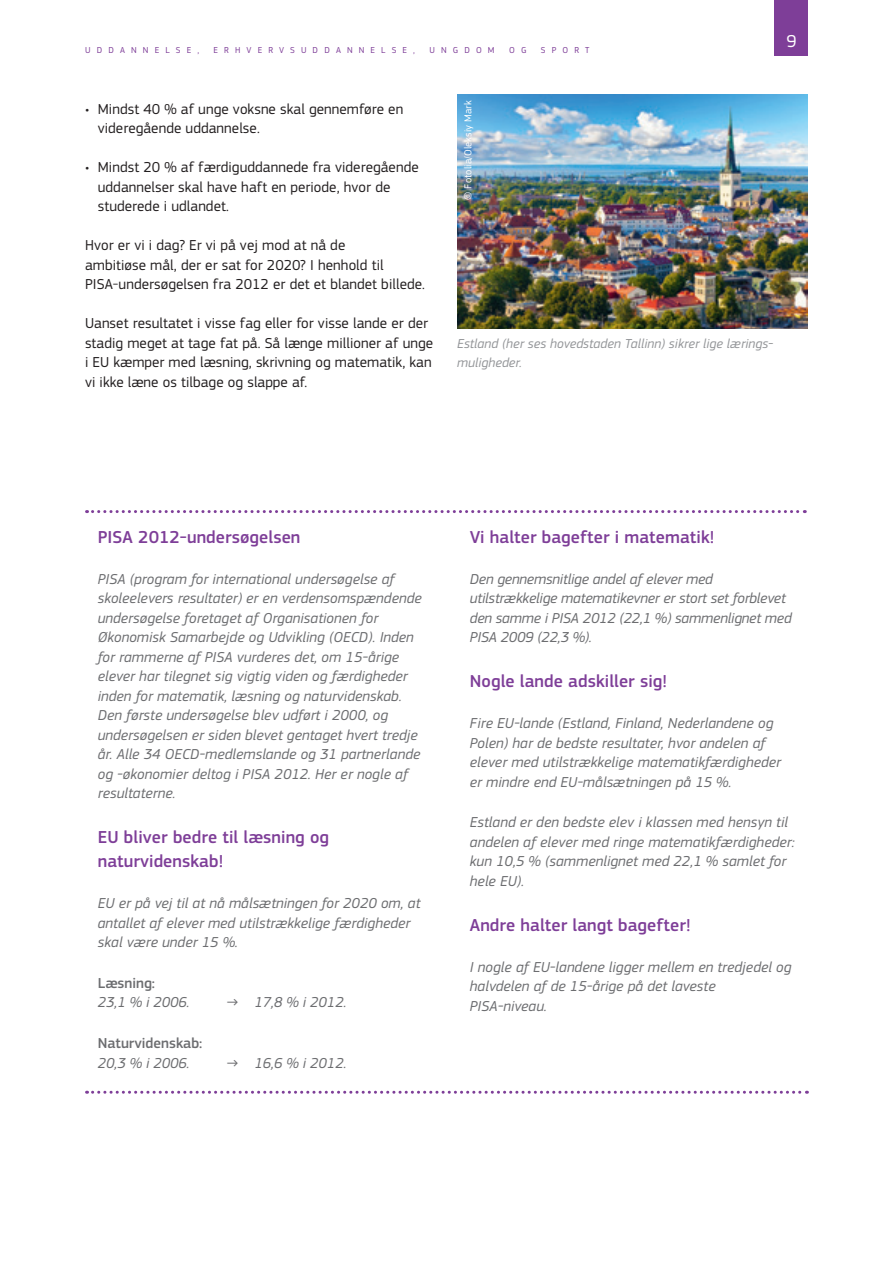
<style>
.page{position:relative;width:893px;height:1263px;background:#fff}
.page>*{position:absolute;margin:0;border:0;box-sizing:border-box;transform-origin:0 0}
.Box_title_no_rl{font:500 18px/24px "EC Square Sans Pro";letter-spacing:.005em;color:#7e3e98}
.Box_Title{font:500 18px "EC Square Sans Pro";letter-spacing:.005em;color:#7e3e98}
.t1{font:18px "EC Square Sans Pro";color:#fff}
.Box{font:italic 15px/19.5px "EC Square Sans Pro";letter-spacing:.005em;color:#6c6d70}
.BodyText{font:15px/19.5px "EC Square Sans Pro";letter-spacing:.005em;color:#231f20}
.Box_fin{font:italic 15px/19.5px "EC Square Sans Pro";letter-spacing:.005em;color:#6c6d70}
.Box-2{font:500 15px "EC Square Sans Pro";color:#6c6d70}
.legende_L{font:italic 13.5px/19.5px "EC Square Sans Pro";letter-spacing:.005em;color:#939598}
.copyright_copy{font:10.5px "EC Square Sans Pro";letter-spacing:.005em;color:#fff}
.t2{font:9px "EC Square Sans Pro";color:#7e3e98}
</style>
<div class="page">
<div style="left:775px;top:0;width:33px;height:55px;background:#7e3e98"></div>
<svg style="left:87px;top:510px;width:718px;height:3px"></svg>
<svg style="left:87px;top:1091px;width:720px;height:3px"></svg>
<img style="left:457px;top:94px;width:351px;height:234px">
<p class="t2" style="left:85px;top:45px;width:23px">U ddannelse</p>
<p class="t2" style="left:197px;top:45px;width:3px">,</p>
<p class="t2" style="left:214px;top:45px;width:10px">erh</p>
<p class="t2" style="left:247px;top:45px;width:20px">v er</p>
<p class="t2" style="left:279px;top:45px;width:23px">v suddannelse</p>
<p class="t2" style="left:413px;top:45px;width:3px">,</p>
<p class="t2" style="left:429px;top:45px;width:12px">ungdom</p>
<p class="t2" style="left:509px;top:45px;width:10px">og</p>
<p class="t2" style="left:541px;top:45px;width:11px">sport</p>
<p class="t1" style="left:786px;top:30px;width:12px">9</p>
<p class="BodyText" style="left:98px;top:99px;width:307px;text-indent:-13px">• Mindst 40 % af unge voksne skal gennemføre en videregående uddannelse.</p>
<p class="BodyText" style="left:98px;top:158px;width:322px;text-indent:-13px">• Mindst 20 % af færdiguddannede fra videregående uddannelser skal have haft en periode, hvor de studerede i udlandet.</p>
<p class="BodyText" style="left:85px;top:236px;width:341px">Hvor er vi i dag? Er vi på vej mod at nå de<br>ambitiøse mål, der er sat for 2020? I henhold til<br>PISA‑undersøgelsen fra 2012 er det et blandet billede.</p>
<p class="BodyText" style="left:85px;top:314px;width:350px">Uanset resultatet i visse fag eller for visse lande er der stadig meget at tage fat på. Så længe millioner af unge i EU kæmper med læsning, skrivning og matematik, kan vi ikke læne os tilbage og slappe af.</p>
<p class="copyright_copy" style="left:462px;top:200px;width:101px;rotate:-90deg">© Fotolia/Oleksiy Mark</p>
<p class="legende_L" style="left:457px;top:334px;width:317px">Estland (her ses hovedstaden Tallinn) sikrer lige lærings&shy;muligheder.</p>
<p class="Box_Title" style="left:98px;top:526px;width:204px">PISA 2012-undersøgelsen</p>
<p class="Box" style="left:98px;top:569px;width:325px">PISA (program for international undersøgelse af skoleelevers resultater) er en verdensomspændende undersøgelse foretaget af Organisationen for Økonomisk Samarbejde og Udvikling (OECD). Inden for rammerne af PISA vurderes det, om 15-årige elever har tilegnet sig vigtig viden og færdigheder inden for matematik, læsning og naturvidenskab.<br>Den første undersøgelse blev udført i 2000, og undersøgelsen er siden blevet gentaget hvert tredje år. Alle 34 OECD‑medlemslande og 31 partnerlande og -økonomier deltog i PISA 2012. Her er nogle af resultaterne.</p>
<p class="Box_title_no_rl" style="left:98px;top:826px;width:233px">EU bliver bedre til læsning og naturvidenskab!</p>
<p class="Box" style="left:98px;top:893px;width:324px">EU er på vej til at nå målsætningen for 2020 om, at antallet af elever med utilstrækkelige færdigheder skal være under 15 %.</p>
<p class="Box-2" style="left:98px;top:974px;width:59px">Læsning:</p>
<p class="Box" style="left:98px;top:993px;width:93px">23,1 % i 2006.</p>
<p class="Box" style="left:226px;top:993px;width:122px">→ 17,8 % i 2012.</p>
<p class="Box-2" style="left:98px;top:1034px;width:106px">Naturvidenskab:</p>
<p class="Box" style="left:98px;top:1053px;width:93px">20,3 % i 2006.</p>
<p class="Box" style="left:226px;top:1053px;width:122px">→ 16,6 % i 2012.</p>
<p class="Box_title_no_rl" style="left:470px;top:525px;width:246px">Vi halter bagefter i matematik!</p>
<p class="Box" style="left:470px;top:569px;width:323px">Den gennemsnitlige andel af elever med utilstrækkelige matematikevner er stort set forblevet den samme i PISA 2012 (22,1 %) sammenlignet med PISA 2009 (22,3 %).</p>
<p class="Box_title_no_rl" style="left:470px;top:670px;width:199px">Nogle lande adskiller sig!</p>
<p class="Box" style="left:470px;top:713px;width:313px">Fire EU‑lande (Estland, Finland, Nederlandene og Polen) har de bedste resultater, hvor andelen af elever med utilstrækkelige matematikfærdigheder er mindre end EU‑målsætningen på 15 %.</p>
<p class="Box" style="left:470px;top:813px;width:326px">Estland er den bedste elev i klassen med hensyn til andelen af elever med ringe matematikfærdigheder: kun 10,5 % (sammenlignet med 22,1 % samlet for hele EU).</p>
<p class="Box_title_no_rl" style="left:470px;top:914px;width:222px">Andre halter langt bagefter!</p>
<p class="Box_fin" style="left:470px;top:957px;width:323px">I nogle af EU‑landene ligger mellem en tredjedel og halvdelen af de 15-årige på det laveste<br>PISA‑niveau.</p>
</div>
